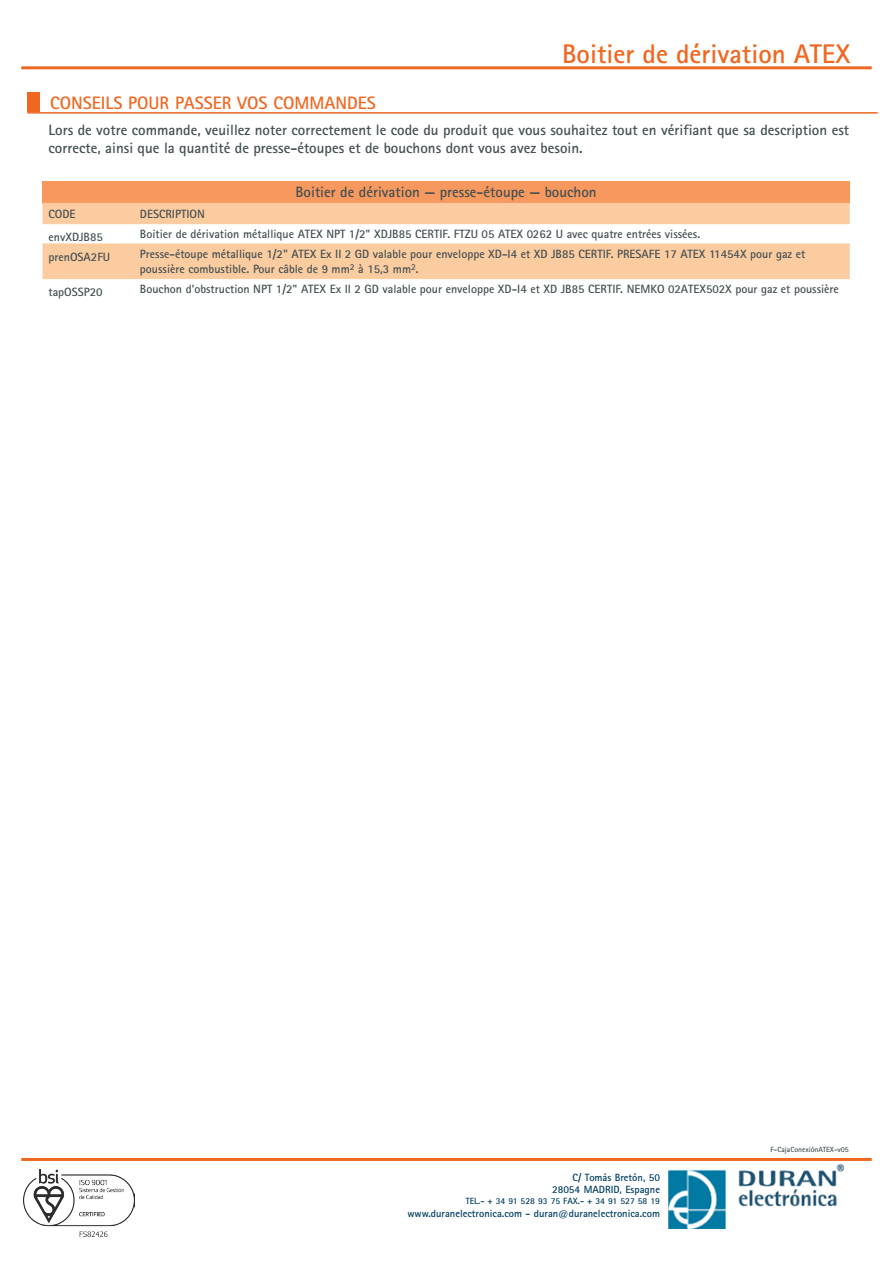
<style>
.page{position:relative;width:893px;height:1263px;background:#fff}
.page>*{position:absolute;margin:0;border:0;box-sizing:border-box;transform-origin:0 0}
.t1{font:700 27px "Rotis Sans Serif";color:#f06721}
.t2{font:700 18px "Rotis Sans Serif";color:#f06721}
.t3{font:700 15px/18px "Rotis Sans Serif";color:#445052}
.t4{font:700 12px/14.4px "Rotis Sans Serif";color:#445052}
.t5{font:700 10.5px "Rotis Sans Serif";color:#003e60}
.t6{font:700 9px "Rotis Sans Serif";color:#003e60}
.t7{font:700 7.5px "Rotis Sans Serif";color:#445052}
</style>
<div class="page">
<div style="left:27px;top:93px;width:13px;height:19px;background:#f06721"></div>
<hr style="left:27px;top:112px;width:851px;height:2px;background:#f06721">
<div style="left:43px;top:181px;width:807px;height:22px;background:#f7995f"></div>
<svg style="left:43px;top:204px;width:807px;height:74px;fill:#fccca1"></svg>
<hr style="left:43px;top:203px;width:91px;height:1px;background:#fccca1">
<hr style="left:134px;top:203px;width:716px;height:1px;background:#fccca1">
<hr style="left:43px;top:223px;width:91px;height:1px;background:#fccca1">
<hr style="left:134px;top:223px;width:716px;height:1px;background:#fccca1">
<hr style="left:43px;top:244px;width:91px;height:1px;background:#fccca1">
<hr style="left:134px;top:244px;width:716px;height:1px;background:#fccca1">
<hr style="left:43px;top:278px;width:91px;height:1px;background:#fccca1">
<hr style="left:134px;top:278px;width:716px;height:1px;background:#fccca1">
<img style="left:668px;top:1164px;width:176px;height:64px">
<img style="left:24px;top:1169px;width:111px;height:67px">
<hr style="left:21px;top:1158px;width:851px;height:3px;background:#f06721">
<hr style="left:21px;top:66px;width:851px;height:3px;background:#f06721">
<p class="t2" style="left:50px;top:91px;width:327px">CONSEILS POUR PASSER VOS COMMANDES</p>
<p class="t1" style="left:562px;top:37px;width:290px">Boitier de dérivation ATEX</p>
<p class="t3" style="left:49px;top:120px;width:802px">Lors de votre commande, veuillez noter correctement le code du produit que vous souhaitez tout en vérifiant que sa description est correcte, ainsi que la quantité de presse-étoupes et de bouchons dont vous avez besoin.</p>
<p class="t3" style="left:296px;top:183px;width:303px">Boitier de dérivation — presse-étoupe — bouchon</p>
<p class="t4" style="left:49px;top:206px;width:29px">CODE</p>
<p class="t4" style="left:140px;top:206px;width:66px">DESCRIPTION</p>
<p class="t4" style="left:49px;top:229px;width:56px">envXDJB85</p>
<p class="t4" style="left:140px;top:226px;width:562px">Boitier de dérivation métallique ATEX NPT 1/2" XDJB85 CERTIF. FTZU 05 ATEX 0262 U avec quatre entrées vissées.</p>
<p class="t4" style="left:49px;top:250px;width:63px">prenOSA2FU</p>
<p class="t4" style="left:140px;top:247px;width:667px">Presse-étoupe métallique 1/2" ATEX Ex II 2 GD valable pour enveloppe XD-I4 et XD JB85 CERTIF. PRESAFE 17 ATEX 11454X pour gaz et poussière combustible. Pour câble de 9 mm<sup>2</sup> à 15,3 mm<sup>2</sup>.</p>
<p class="t4" style="left:49px;top:284px;width:56px">tapOSSP20</p>
<p class="t4" style="left:140px;top:281px;width:700px">Bouchon d’obstruction NPT 1/2" ATEX Ex II 2 GD valable pour enveloppe XD-I4 et XD JB85 CERTIF. NEMKO 02ATEX502X pour gaz et poussière</p>
<p class="t5" style="left:573px;top:1170px;width:89px">C/ Tomás Bretón, 50</p>
<p class="t5" style="left:552px;top:1183px;width:109px">28054 MADRID, Espagne</p>
<p class="t6" style="left:466px;top:1195px;width:196px">TEL.- + 34 91 528 93 75 FAX.- + 34 91 527 58 19</p>
<p class="t5" style="left:407px;top:1206px;width:254px">www.duranelectronica.com - duran@duranelectronica.com</p>
<p class="t7" style="left:770px;top:1145px;width:80px">F-CajaConexiónATEX-v05</p>
</div>
